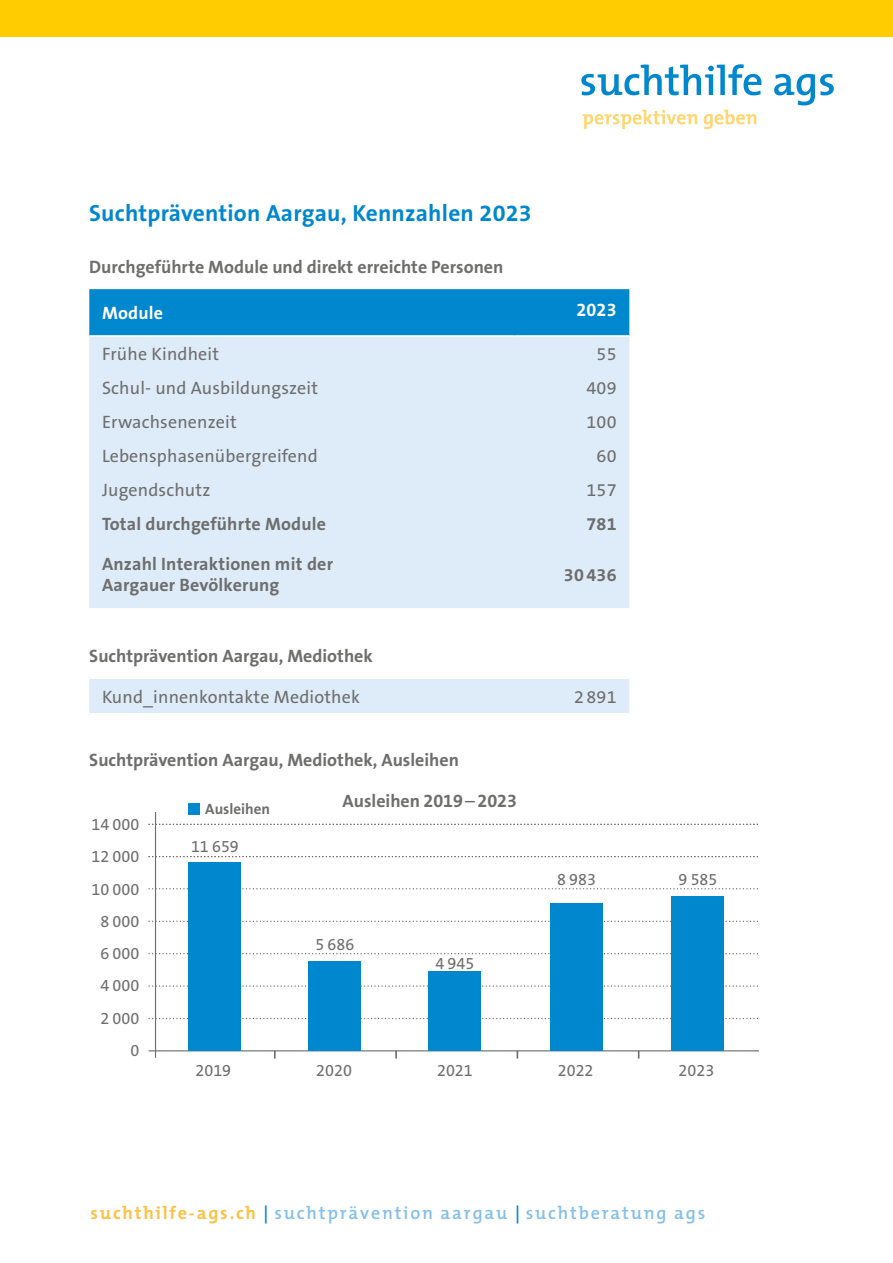
<style>
.page{position:relative;width:893px;height:1263px;background:#fff}
.page>*{position:absolute;margin:0;border:0;box-sizing:border-box;transform-origin:0 0}
.t1{font:700 23.4px "The Sans B7";letter-spacing:.01em;color:#0087ce}
.t2{font:600 18.15px "The Mix";letter-spacing:.1em;color:#85c0e9}
.t3{font:700 18px/21.6px "The Sans B7";color:#6e6e6d}
.t4{font:18px "The Sans B5 Plain";letter-spacing:.01em;color:#6e6e6d}
.t5{font:700 18px "The Sans B7";letter-spacing:.01em;color:#fff}
.t6{font:18px "The Sans Bold Expert";color:#fff}
.t7{font:16.2px/32.2px "The Sans Expert";color:#6e6e6d}
.t8{font:700 15px "The Sans B7";color:#6e6e6d}
.s1{font-family:"The Sans Bold Expert";font-weight:400}
.s2{font-family:"The Sans B5 Plain";font-weight:400}
.s3{font-weight:700;color:#fcc249}
.s4{color:#0087ce}
</style>
<div class="page">
<div style="left:0;top:0;width:893px;height:36px;background:#fecc00"></div>
<svg style="left:582px;top:110px;width:115px;height:19px"></svg>
<svg style="left:704px;top:110px;width:52px;height:19px"></svg>
<svg style="left:581px;top:64px;width:180px;height:31px"></svg>
<svg style="left:774px;top:74px;width:60px;height:31px"></svg>
<div style="left:89px;top:679px;width:540px;height:34px;background:#deecf9"></div>
<hr style="left:155px;top:812px;width:1px;height:246px;background:#6e6e6d">
<svg style="left:274px;top:1051px;width:2px;height:7px"></svg>
<svg style="left:395px;top:1051px;width:2px;height:7px"></svg>
<svg style="left:149px;top:921px;width:609px;height:1px"></svg>
<svg style="left:149px;top:985px;width:609px;height:2px"></svg>
<svg style="left:149px;top:1018px;width:609px;height:1px"></svg>
<svg style="left:149px;top:953px;width:609px;height:1px"></svg>
<svg style="left:149px;top:888px;width:609px;height:1px"></svg>
<svg style="left:149px;top:856px;width:609px;height:1px"></svg>
<svg style="left:149px;top:824px;width:609px;height:1px"></svg>
<div style="left:188px;top:803px;width:11px;height:11px;background:#0087ce"></div>
<hr style="left:149px;top:1050px;width:610px;height:1px;background:#6e6e6d">
<div style="left:550px;top:903px;width:53px;height:148px;background:#0087ce"></div>
<div style="left:429px;top:972px;width:52px;height:79px;background:#0087ce"></div>
<div style="left:189px;top:862px;width:52px;height:189px;background:#0087ce"></div>
<div style="left:309px;top:961px;width:52px;height:90px;background:#0087ce"></div>
<div style="left:672px;top:896px;width:52px;height:155px;background:#0087ce"></div>
<div style="left:89px;top:289px;width:540px;height:46px;background:#0087ce"></div>
<div style="left:89px;top:337px;width:540px;height:271px;background:#deecf9"></div>
<p class="t1" style="left:89px;top:201px;width:444px">Suchtprävention Aargau, Kennzahlen 2023</p>
<p class="t3" style="left:89px;top:257px;width:416px">Durchgeführte Module und direkt erreichte Personen</p>
<p class="t5" style="left:102px;top:304px;width:63px">Module</p>
<p class="t6" style="left:576px;top:295px;width:42px">2023</p>
<p class="t4" style="left:102px;top:344px;width:119px">Frühe Kindheit</p>
<p class="t4" style="left:597px;top:344px;width:21px">55</p>
<p class="t4" style="left:102px;top:378px;width:218px">Schul- und Ausbildungszeit</p>
<p class="t4" style="left:586px;top:378px;width:32px">409</p>
<p class="t4" style="left:102px;top:412px;width:136px">Erwachsenenzeit</p>
<p class="t4" style="left:586px;top:412px;width:32px">100</p>
<p class="t4" style="left:102px;top:446px;width:217px">Lebensphasenübergreifend</p>
<p class="t4" style="left:597px;top:446px;width:21px">60</p>
<p class="t4" style="left:102px;top:480px;width:110px">Jugendschutz</p>
<p class="t4" style="left:586px;top:480px;width:32px">157</p>
<p class="t3" style="left:102px;top:513px;width:226px">Total durchgeführte Module</p>
<p class="t3" style="left:586px;top:513px;width:32px">781</p>
<p class="t3" style="left:102px;top:553px;width:232px">Anzahl Interaktionen mit der<br>Aargauer Bevölkerung</p>
<p class="t3" style="left:564px;top:564px;width:54px">30 436</p>
<p class="t3" style="left:89px;top:646px;width:285px">Suchtprävention Aargau, Mediothek</p>
<p class="t4" style="left:102px;top:687px;width:259px">Kund_innenkontakte Mediothek</p>
<p class="t4" style="left:574px;top:687px;width:44px">2 891</p>
<p class="t3" style="left:89px;top:749px;width:371px">Suchtprävention Aargau, Mediothek, Ausleihen</p>
<p class="t3" style="left:343px;top:791px;width:176px">Ausleihen <span class="s1">2019</span><span class="s2">–</span><span class="s1">2023</span></p>
<p class="t8" style="left:205px;top:801px;width:66px">Ausleihen</p>
<p class="t7" style="left:92px;top:808px;width:49px">14 000</p>
<p class="t7" style="left:92px;top:840px;width:49px">12 000</p>
<p class="t7" style="left:92px;top:872px;width:49px">10 000</p>
<p class="t7" style="left:100px;top:905px;width:40px">8 000</p>
<p class="t7" style="left:100px;top:937px;width:40px">6 000</p>
<p class="t7" style="left:100px;top:969px;width:40px">4 000<br>2 000</p>
<p class="t7" style="left:130px;top:1034px;width:10px">0</p>
<p class="t7" style="left:191px;top:830px;width:49px">11 659</p>
<p class="t7" style="left:315px;top:928px;width:40px">5 686</p>
<p class="t7" style="left:435px;top:947px;width:40px">4 945</p>
<p class="t7" style="left:196px;top:1054px;width:37px">2019</p>
<p class="t7" style="left:316px;top:1054px;width:37px">2020</p>
<p class="t7" style="left:437px;top:1054px;width:37px">2021</p>
<p class="t7" style="left:557px;top:863px;width:40px">8 983</p>
<p class="t7" style="left:678px;top:863px;width:40px">9 585</p>
<p class="t7" style="left:558px;top:1054px;width:37px">2022</p>
<p class="t7" style="left:679px;top:1054px;width:37px">2023</p>
<p class="t2" style="left:90px;top:1197px;width:616px"><span class="s3">suchthilfe-ags.ch</span> <span class="s4">|</span> suchtprävention aargau <span class="s4">|</span> suchtberatung ags</p>
</div>
